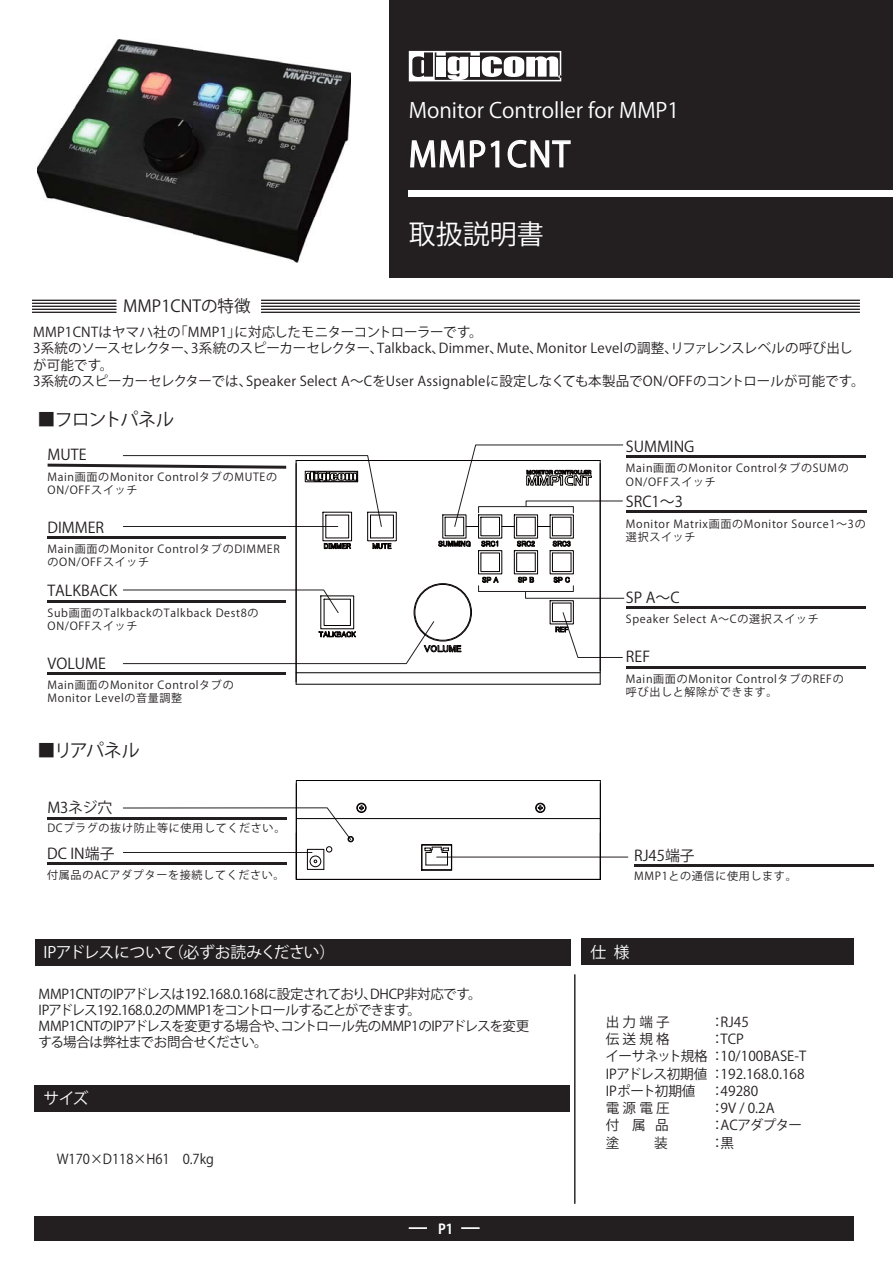
<style>
.page{position:relative;width:893px;height:1263px;background:#fff}
.page>*{position:absolute;margin:0;border:0;box-sizing:border-box;transform-origin:0 0}
.t1{font:33.75px "Koz Go Pro Regular 90 msp RKSJ H";letter-spacing:.05em;color:#fff;scale:.95 1}
.t2{font:27px "Koz Go Pro Regular 90 msp RKSJ H";color:#fff}
.t3{font:21px "Koz Go Pro Regular 90 msp RKSJ H";color:#fff}
.t4{font:18px "Koz Go Pro Regular 90 msp RKSJ H";letter-spacing:-.06em;color:#231f20}
.t5{font:16.5px "Koz Go Pro Regular 90 msp RKSJ H";color:#231f20}
.t6{font:15.75px "Koz Go Pro Regular 90 msp RKSJ H";color:#fff}
.t7{font:15.75px "Koz Go Pro Regular 90 msp RKSJ H";letter-spacing:-.03em;color:#fff}
.t8{font:14.85px "Koz Go Pro Regular 90 msp RKSJ H";color:#231f20}
.t9{font:13.65px/17.2px "Koz Go Pro Regular 90 msp RKSJ H";color:#231f20}
.t10{font:13.65px "Koz Go Pro Regular 90 msp RKSJ H";color:#231f20;scale:.95 1}
.t11{font:13.65px "Koz Go Pro Regular 90 msp RKSJ H";letter-spacing:-.05em;color:#231f20}
.t12{font:13.65px "Koz Go Pro Bold 90 msp RKSJ H";color:#fff;scale:.95 1}
.t13{font:13.5px/16.2px "Koz Go Pro Regular 90 msp RKSJ H";letter-spacing:.02em;color:#231f20}
.t14{font:13.5px/16.2px "Koz Go Pro Regular 90 msp RKSJ H";letter-spacing:-.025em;color:#231f20}
.t15{font:11.1px/13.2px "Koz Go Pro Regular 90 msp RKSJ H";letter-spacing:.06em;color:#231f20}
</style>
<div class="page">
<div style="left:389px;top:0;width:504px;height:278px;background:#231f20"></div>
<div style="left:409px;top:190px;width:484px;height:7px;background:#fff"></div>
<img style="left:37px;top:40px;width:313px;height:222px">
<svg style="left:410px;top:140px;width:90px;height:28px"></svg>
<svg style="left:507px;top:139px;width:64px;height:29px"></svg>
<svg style="left:409px;top:51px;width:152px;height:30px"></svg>
<hr style="left:261px;top:300px;width:599px;height:1px;background:#231f20">
<hr style="left:261px;top:303px;width:599px;height:1px;background:#231f20">
<hr style="left:261px;top:306px;width:599px;height:1px;background:#231f20">
<hr style="left:261px;top:309px;width:599px;height:1px;background:#231f20">
<hr style="left:261px;top:312px;width:599px;height:1px;background:#231f20">
<hr style="left:32px;top:300px;width:84px;height:1px;background:#231f20">
<hr style="left:32px;top:303px;width:84px;height:1px;background:#231f20">
<hr style="left:32px;top:306px;width:84px;height:1px;background:#231f20">
<hr style="left:32px;top:309px;width:84px;height:1px;background:#231f20">
<hr style="left:32px;top:312px;width:84px;height:1px;background:#231f20">
<hr style="left:47px;top:817px;width:240px;height:2px;background:#231f20">
<hr style="left:437px;top:857px;width:191px;height:1px;background:#231f20">
<svg style="left:123px;top:590px;width:216px;height:23px"></svg>
<hr style="left:47px;top:862px;width:240px;height:3px;background:#231f20">
<hr style="left:634px;top:864px;width:240px;height:3px;background:#231f20">
<hr style="left:626px;top:455px;width:240px;height:3px;background:#231f20">
<hr style="left:48px;top:672px;width:238px;height:3px;background:#231f20">
<hr style="left:48px;top:600px;width:238px;height:3px;background:#231f20">
<hr style="left:626px;top:510px;width:240px;height:3px;background:#231f20">
<hr style="left:626px;top:606px;width:240px;height:3px;background:#231f20">
<hr style="left:626px;top:666px;width:240px;height:3px;background:#231f20">
<div style="left:35px;top:939px;width:535px;height:26px;background:#231f20"></div>
<div style="left:582px;top:939px;width:272px;height:26px;background:#231f20"></div>
<div style="left:35px;top:1216px;width:819px;height:24px;background:#231f20"></div>
<hr style="left:574px;top:974px;width:1px;height:230px;background:#231f20">
<div style="left:35px;top:1085px;width:535px;height:26px;background:#231f20"></div>
<div style="left:478px;top:586px;width:95px;height:6px;border:1px solid #231f20"></div>
<svg style="left:409px;top:1227px;width:18px;height:2px"></svg>
<svg style="left:461px;top:1227px;width:18px;height:2px"></svg>
<svg style="left:123px;top:780px;width:478px;height:100px"></svg>
<div style="left:357px;top:804px;width:9px;height:8px;border:1px solid #050100;border-radius:50%"></div>
<div style="left:357px;top:803px;width:9px;height:10px;border:1px solid #050100;border-radius:50%"></div>
<hr style="left:296px;top:461px;width:1px;height:223px;background:#050100">
<hr style="left:296px;top:460px;width:304px;height:1px;background:#050100">
<hr style="left:296px;top:672px;width:304px;height:1px;background:#050100">
<hr style="left:600px;top:461px;width:1px;height:223px;background:#050100">
<hr style="left:296px;top:684px;width:304px;height:1px;background:#050100">
<div style="left:415px;top:584px;width:56px;height:56px;border:1px solid #050100;border-radius:50%"></div>
<div style="left:370px;top:515px;width:24px;height:23px;border:1px solid #050100"></div>
<div style="left:321px;top:596px;width:33px;height:33px;border:1px solid #050100"></div>
<div style="left:324px;top:599px;width:27px;height:27px;border:1px solid #050100"></div>
<div style="left:514px;top:550px;width:24px;height:24px;border:1px solid #050100"></div>
<div style="left:478px;top:550px;width:24px;height:24px;border:1px solid #050100"></div>
<div style="left:550px;top:550px;width:23px;height:24px;border:1px solid #050100"></div>
<svg style="left:525px;top:591px;width:99px;height:67px"></svg>
<svg style="left:552px;top:553px;width:20px;height:30px"></svg>
<svg style="left:516px;top:553px;width:20px;height:30px"></svg>
<svg style="left:480px;top:553px;width:20px;height:30px"></svg>
<svg style="left:123px;top:621px;width:338px;height:43px"></svg>
<svg style="left:48px;top:455px;width:344px;height:94px"></svg>
<svg style="left:438px;top:445px;width:185px;height:102px"></svg>
<h3 class="t3" style="left:409px;top:102px;width:272px">Monitor Controller for MMP1</h3>
<h1 class="t1" style="left:409px;top:141px;width:171px">MMP1CNT</h1>
<h2 class="t2" style="left:409px;top:224px;width:136px">取扱説明書</h2>
<h3 class="t5" style="left:123px;top:300px;width:129px">MMP1CNTの特徴</h3>
<p class="t13" style="left:33px;top:326px;width:833px">MMP1CNTはヤマハ社の「MMP1」に対応したモニターコントローラーです。<br>3系統のソースセレクター、3系統のスピーカーセレクター、Talkback、Dimmer、Mute、Monitor Levelの調整、リファレンスレベルの呼び出しが可能です。<br>3系統のスピーカーセレクターでは、Speaker Select A～CをUser Assignableに設定しなくても本製品でON/OFFのコントロールが可能です。</p>
<h3 class="t4" style="left:38px;top:412px;width:138px">■フロントパネル</h3>
<h3 class="t8" style="left:48px;top:449px;width:40px">MUTE</h3>
<p class="t15" style="left:48px;top:472px;width:231px">Main画面のMonitor ControlタブのMUTEの<br>ON/OFFスイッチ</p>
<h3 class="t8" style="left:48px;top:522px;width:58px">DIMMER</h3>
<p class="t15" style="left:48px;top:544px;width:234px">Main画面のMonitor ControlタブのDIMMERのON/OFFスイッチ</p>
<h3 class="t8" style="left:48px;top:585px;width:71px">TALKBACK</h3>
<p class="t15" style="left:48px;top:608px;width:212px">Sub画面のTalkbackのTalkback Dest8の<br>ON/OFFスイッチ</p>
<h3 class="t8" style="left:48px;top:658px;width:60px">VOLUME</h3>
<p class="t15" style="left:48px;top:680px;width:188px">Main画面のMonitor Controlタブの<br>Monitor Levelの音量調整</p>
<h3 class="t4" style="left:38px;top:743px;width:104px">■リアパネル</h3>
<h3 class="t8" style="left:47px;top:802px;width:67px">M3ネジ穴</h3>
<p class="t15" style="left:47px;top:823px;width:240px">DCプラグの抜け防止等に使用してください。</p>
<h3 class="t8" style="left:47px;top:848px;width:69px">DC IN端子</h3>
<p class="t15" style="left:47px;top:869px;width:239px">付属品のACアダプターを接続してください。</p>
<h3 class="t7" style="left:44px;top:946px;width:293px">IPアドレスについて（必ずお読みください）</h3>
<h3 class="t6" style="left:38px;top:946px;width:180px">DME Designerの設定方法</h3>
<p class="t14" style="left:39px;top:987px;width:492px">MMP1CNTのIPアドレスは192.168.0.168に設定されており、DHCP非対応です。<br>IPアドレス192.168.0.2のMMP1をコントロールすることができます。<br>MMP1CNTのIPアドレスを変更する場合や、コントロール先のMMP1のIPアドレスを変更する場合は弊社までお問合せください。</p>
<h3 class="t6" style="left:44px;top:1092px;width:46px">サイズ</h3>
<p class="t10" style="left:57px;top:1154px;width:167px">W170×D118×H61　0.7kg</p>
<p class="t12" style="left:438px;top:1223px;width:17px">P1</p>
<h3 class="t8" style="left:626px;top:441px;width:70px">SUMMING</h3>
<p class="t15" style="left:626px;top:463px;width:224px">Main画面のMonitor ControlタブのSUMの<br>ON/OFFスイッチ</p>
<h3 class="t8" style="left:626px;top:496px;width:58px">SRC1～3</h3>
<p class="t15" style="left:626px;top:518px;width:241px">Monitor Matrix画面のMonitor Source1～3の選択スイッチ</p>
<h3 class="t8" style="left:626px;top:592px;width:55px">SP A～C</h3>
<p class="t15" style="left:626px;top:614px;width:194px">Speaker Select A～Cの選択スイッチ</p>
<h3 class="t8" style="left:626px;top:651px;width:26px">REF</h3>
<p class="t15" style="left:626px;top:674px;width:219px">Main画面のMonitor ControlタブのREFの呼び出しと解除ができます。</p>
<h3 class="t8" style="left:634px;top:850px;width:62px">RJ45端子</h3>
<p class="t15" style="left:634px;top:870px;width:164px">MMP1との通信に使用します。</p>
<h3 class="t6" style="left:591px;top:946px;width:40px">仕 様</h3>
<p class="t9" style="left:606px;top:1015px;width:65px">出 力 端 子</p>
<p class="t9" style="left:710px;top:1015px;width:40px">：RJ45</p>
<p class="t9" style="left:606px;top:1032px;width:65px">伝 送 規 格</p>
<p class="t9" style="left:605px;top:1032px;width:202px;text-indent:105px">：TCP　　<br>イーサネット規格 ：10/100BASE-T<br>IPアドレス初期値 ：192.168.0.168<br>IPポート初期値 ：49280　　<br>電 源 電 圧</p>
<p class="t9" style="left:710px;top:1101px;width:66px">：9V / 0.2A</p>
<p class="t9" style="left:606px;top:1119px;width:65px">付 属 品</p>
<p class="t11" style="left:710px;top:1120px;width:93px">：ACアダプター</p>
<p class="t9" style="left:606px;top:1136px;width:15px">塗</p>
<p class="t9" style="left:654px;top:1136px;width:81px">装　　　 ：黒</p>
</div>
